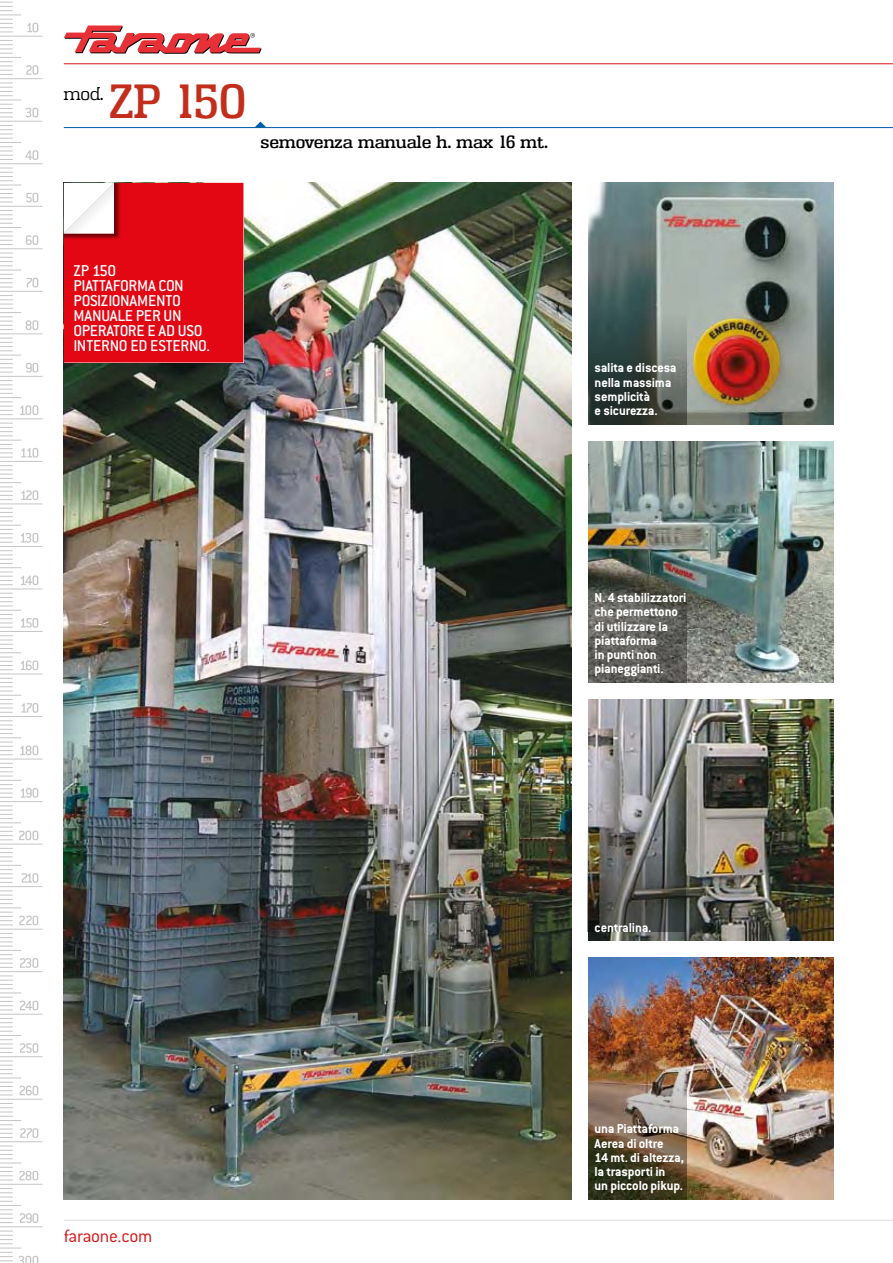
<style>
.page{position:relative;width:893px;height:1263px;background:#fff}
.page>*{position:absolute;margin:0;border:0;box-sizing:border-box;transform-origin:0 0}
.t1{font:500 46.5px "Enschede";color:#c32e1c}
.t2{font:300 19.5px "Conduit ITC";letter-spacing:-.015em;color:#d51317}
.t3{font:300 18px "Enschede";color:#000}
.t4{font:500 17.25px/15px "Conduit ITC";letter-spacing:-.01em;color:#fff}
.t5{font:500 17.25px "Enschede";color:#000}
.t6{font:700 14.25px/14.2px "Conduit ITC";letter-spacing:-.01em;color:#fff}
</style>
<div class="page">
<svg style="left:64px;top:26px;width:198px;height:28px"></svg>
<svg style="left:27px;top:23px;width:11px;height:9px"></svg>
<svg style="left:27px;top:278px;width:11px;height:9px"></svg>
<svg style="left:0;top:2px;width:21px;height:31px"></svg>
<hr style="left:0;top:36px;width:43px;height:1px;background:#c6c6c6">
<svg style="left:0;top:40px;width:38px;height:35px"></svg>
<hr style="left:0;top:78px;width:43px;height:1px;background:#c6c6c6">
<svg style="left:0;top:83px;width:38px;height:35px"></svg>
<hr style="left:0;top:121px;width:43px;height:1px;background:#c6c6c6">
<svg style="left:0;top:125px;width:38px;height:35px"></svg>
<hr style="left:0;top:163px;width:43px;height:1px;background:#c6c6c6">
<svg style="left:0;top:168px;width:38px;height:35px"></svg>
<hr style="left:0;top:206px;width:43px;height:1px;background:#c6c6c6">
<svg style="left:0;top:210px;width:38px;height:35px"></svg>
<hr style="left:0;top:248px;width:43px;height:1px;background:#c6c6c6">
<svg style="left:0;top:253px;width:21px;height:35px"></svg>
<hr style="left:0;top:291px;width:43px;height:1px;background:#c6c6c6">
<svg style="left:0;top:295px;width:38px;height:35px"></svg>
<hr style="left:0;top:333px;width:43px;height:1px;background:#c6c6c6">
<svg style="left:0;top:338px;width:38px;height:35px"></svg>
<hr style="left:0;top:376px;width:43px;height:1px;background:#c6c6c6">
<svg style="left:0;top:380px;width:38px;height:35px"></svg>
<hr style="left:0;top:418px;width:43px;height:1px;background:#c6c6c6">
<svg style="left:0;top:423px;width:38px;height:35px"></svg>
<hr style="left:0;top:461px;width:43px;height:1px;background:#c6c6c6">
<svg style="left:0;top:465px;width:38px;height:35px"></svg>
<hr style="left:0;top:503px;width:43px;height:1px;background:#c6c6c6">
<svg style="left:0;top:508px;width:38px;height:35px"></svg>
<hr style="left:0;top:546px;width:43px;height:1px;background:#c6c6c6">
<svg style="left:0;top:550px;width:38px;height:35px"></svg>
<hr style="left:0;top:589px;width:43px;height:1px;background:#c6c6c6">
<svg style="left:0;top:593px;width:38px;height:35px"></svg>
<hr style="left:0;top:631px;width:43px;height:1px;background:#c6c6c6">
<svg style="left:0;top:635px;width:38px;height:35px"></svg>
<hr style="left:0;top:674px;width:43px;height:1px;background:#c6c6c6">
<svg style="left:0;top:678px;width:38px;height:35px"></svg>
<hr style="left:0;top:716px;width:43px;height:1px;background:#c6c6c6">
<svg style="left:0;top:720px;width:38px;height:35px"></svg>
<hr style="left:0;top:759px;width:43px;height:1px;background:#c6c6c6">
<svg style="left:0;top:763px;width:38px;height:35px"></svg>
<hr style="left:0;top:801px;width:43px;height:1px;background:#c6c6c6">
<svg style="left:0;top:805px;width:38px;height:35px"></svg>
<hr style="left:0;top:844px;width:43px;height:1px;background:#c6c6c6">
<svg style="left:0;top:848px;width:38px;height:35px"></svg>
<hr style="left:0;top:886px;width:43px;height:1px;background:#c6c6c6">
<svg style="left:0;top:891px;width:38px;height:35px"></svg>
<hr style="left:0;top:929px;width:43px;height:1px;background:#c6c6c6">
<svg style="left:0;top:933px;width:38px;height:35px"></svg>
<hr style="left:0;top:971px;width:43px;height:1px;background:#c6c6c6">
<svg style="left:0;top:976px;width:38px;height:35px"></svg>
<hr style="left:0;top:1014px;width:43px;height:1px;background:#c6c6c6">
<svg style="left:0;top:1018px;width:38px;height:35px"></svg>
<hr style="left:0;top:1056px;width:43px;height:1px;background:#c6c6c6">
<svg style="left:0;top:1061px;width:38px;height:35px"></svg>
<hr style="left:0;top:1099px;width:43px;height:1px;background:#c6c6c6">
<svg style="left:0;top:1103px;width:38px;height:35px"></svg>
<hr style="left:0;top:1141px;width:43px;height:1px;background:#c6c6c6">
<svg style="left:0;top:1146px;width:38px;height:35px"></svg>
<hr style="left:0;top:1184px;width:43px;height:1px;background:#c6c6c6">
<svg style="left:0;top:1188px;width:38px;height:35px"></svg>
<hr style="left:0;top:1226px;width:43px;height:1px;background:#c6c6c6">
<svg style="left:0;top:1231px;width:38px;height:32px"></svg>
<hr style="left:64px;top:64px;width:829px;height:1px;background:#d51317">
<hr style="left:64px;top:127px;width:829px;height:1px;background:#005da9">
<hr style="left:64px;top:1220px;width:829px;height:1px;background:#dadada">
<svg style="left:254px;top:122px;width:12px;height:6px"></svg>
<img style="left:588px;top:183px;width:245px;height:241px">
<img style="left:588px;top:441px;width:245px;height:241px">
<img style="left:588px;top:699px;width:245px;height:241px">
<img style="left:64px;top:183px;width:507px;height:1016px">
<svg style="left:588px;top:267px;width:99px;height:157px;background:#4d5c58"></svg>
<img style="left:588px;top:525px;width:99px;height:157px">
<svg style="left:588px;top:775px;width:98px;height:156px;background:#6a6b68"></svg>
<svg style="left:64px;top:183px;width:179px;height:179px;background:#e31925"></svg>
<img style="left:687px;top:958px;width:146px;height:241px">
<img style="left:588px;top:957px;width:99px;height:242px">
<p class="t3" style="left:64px;top:83px;width:41px">mod.</p>
<h1 class="t1" style="left:109px;top:74px;width:139px">ZP 150</h1>
<p class="t5" style="left:260px;top:131px;width:289px">semovenza manuale h. max 16 mt.</p>
<p class="t4" style="left:74px;top:263px;width:138px">ZP 150<br>PIATTAFORMA CON<br>POSIZIONAMENTO<br>MANUALE PER UN<br>OPERATORE E AD USO<br>INTERNO ED ESTERNO.</p>
<p class="t6" style="left:595px;top:361px;width:83px">salita e discesa nella massima semplicità<br>e sicurezza.</p>
<p class="t6" style="left:595px;top:590px;width:93px">N. 4 stabilizzatori che permettono di utilizzare la piattaforma<br>in punti non pianeggianti.</p>
<h2 class="t2" style="left:64px;top:1225px;width:90px">faraone.com</h2>
<p class="t6" style="left:595px;top:920px;width:58px">centralina.</p>
<p class="t6" style="left:595px;top:1121px;width:91px">una Piattaforma<br>Aerea di oltre<br>14 mt. di altezza, la trasporti in<br>un piccolo pikup.</p>
</div>
